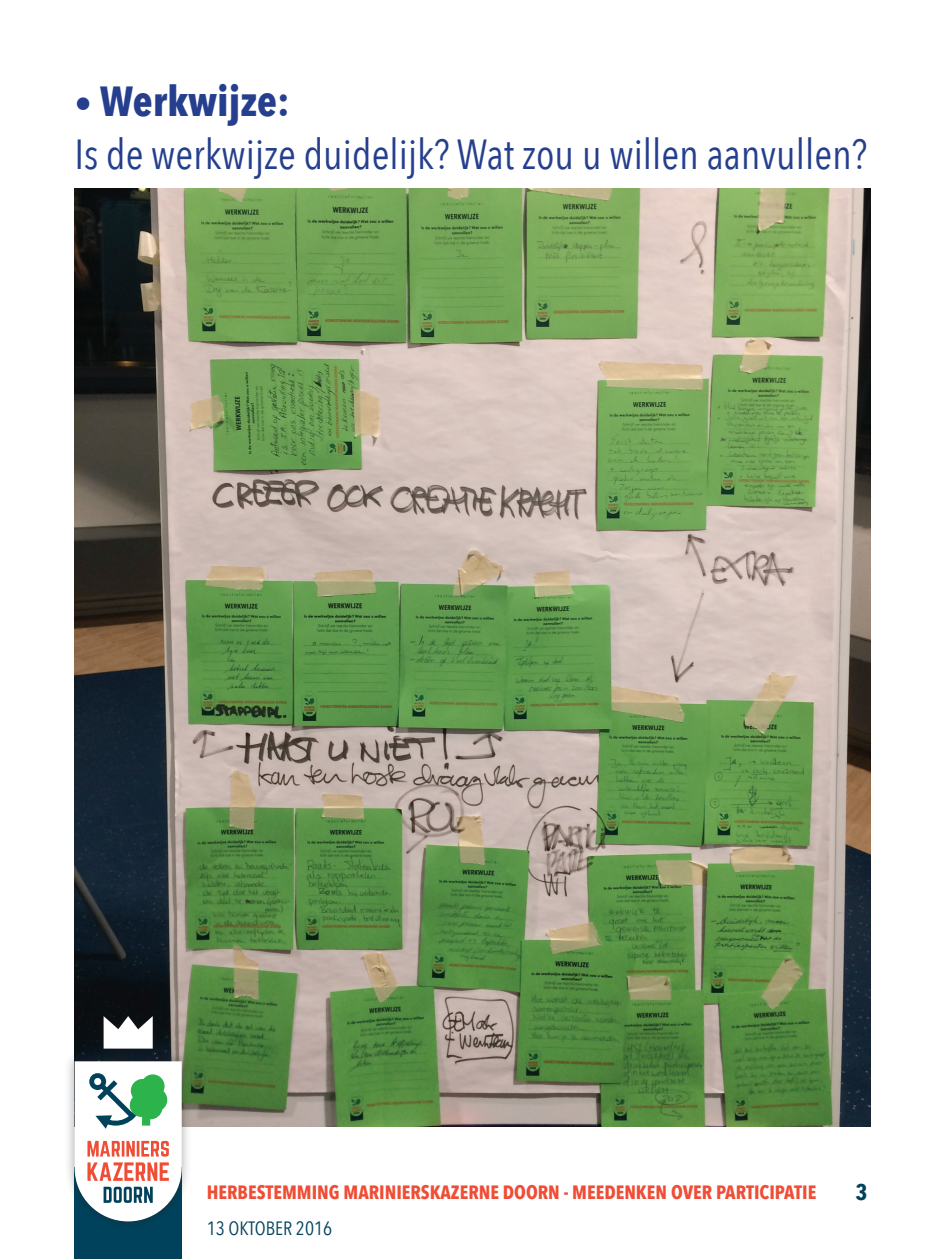
<style>
.page{position:relative;width:945px;height:1260px;background:#fff}
.page>*{position:absolute;margin:0;border:0;box-sizing:border-box;transform-origin:0 0}
.t1{font:42px/52.5px "Avenir Next Condensed";color:#253f8e}
.t2{font:700 22.75px "Avenir Next Condensed";color:#00425c}
.t3{font:700 19.25px "Avenir Next Condensed";color:#ef4d35}
.t4{font:19.25px "Avenir Next Condensed";color:#00425c}
.s1{font-weight:700;font-size:35px}
.s2{font-weight:700}
</style>
<div class="page">
<img style="left:74px;top:189px;width:796px;height:938px">
<div style="left:74px;top:1168px;width:108px;height:91px;background:#00425c"></div>
<div style="left:64px;top:1051px;width:128px;height:181px;background:#231f20;opacity:.4"></div>
<div style="left:93px;top:1007px;width:70px;height:53px;background:#231f20;opacity:.4"></div>
<svg style="left:104px;top:1016px;width:49px;height:33px"></svg>
<svg style="left:75px;top:1061px;width:107px;height:160px"></svg>
<h1 class="t1" style="left:74px;top:73px;width:794px"><span class="s1">•</span> <span class="s2">WERKWIJZE:<br></span>Is de werkwijze duidelijk? Wat zou u willen aanvullen?</h1>
<p class="t3" style="left:207px;top:1181px;width:611px">HERBESTEMMING MARINIERSKAZERNE DOORN - MEEDENKEN OVER PARTICIPATIE</p>
<p class="t4" style="left:207px;top:1212px;width:127px">13 oktober 2016</p>
<p class="t2" style="left:855px;top:1179px;width:13px">3</p>
</div>
